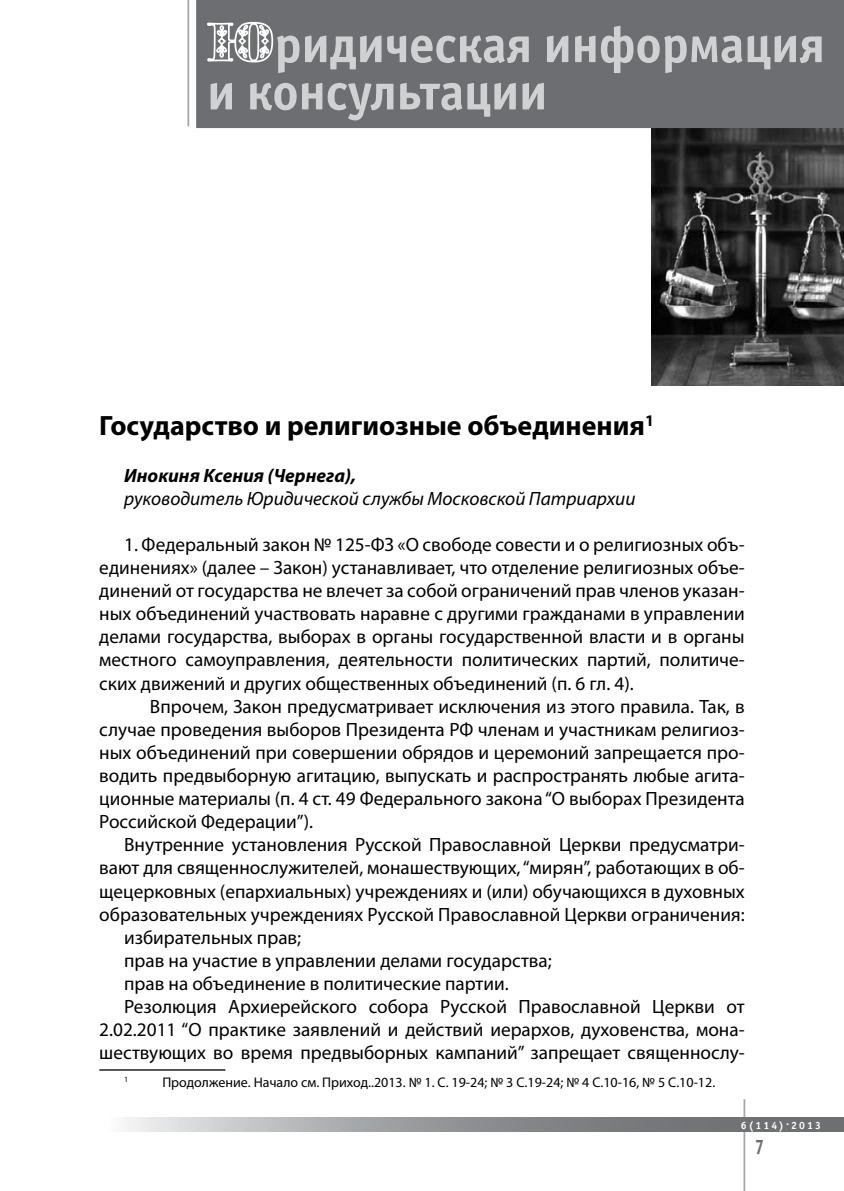
<style>
.page{position:relative;width:844px;height:1191px;background:#fff}
.page>*{position:absolute;margin:0;border:0;box-sizing:border-box;transform-origin:0 0}
.t1{font:700 51.98px/47.2px "Officina Sans C";letter-spacing:-.01em;color:#cfd1d2}
.t2{font:700 28px "Myriad Pro";color:#000}
.t3{font:700 21px "Officina Sans C";color:#6d6e71;scale:.8 1}
.t4{font:19.25px/23.1px "Myriad Pro";color:#000;text-align:justify}
.t5{font:italic 19.25px "Myriad Pro";color:#000}
.t6{font:italic 700 19.25px "Myriad Pro";color:#000}
.t7{font:14px "Myriad Pro";color:#000}
.t8{font:700 10.5px "Officina Sans C";letter-spacing:.2em;color:#fff}
.t9{font:8.05px "Myriad Pro";color:#000}
</style>
<div class="page">
<hr style="left:743px;top:1099px;width:2px;height:92px;background:#a3a5a8">
<svg style="left:127px;top:1117px;width:716px;height:14px;background:#97999b"></svg>
<img style="left:651px;top:128px;width:192px;height:257px">
<div style="left:196px;top:0;width:647px;height:128px;background:#6d6e71"></div>
<svg style="left:206px;top:21px;width:68px;height:42px"></svg>
<hr style="left:187px;top:0;width:2px;height:126px;background:#a3a5a8">
<hr style="left:99px;top:1069px;width:126px;height:1px;background:#000">
<h1 class="t1" style="left:207px;top:22px;width:619px;text-indent:67px">ридическая информация и консультации</h1>
<h2 class="t2" style="left:99px;top:408px;width:556px">Государство и религиозные объединения<sup>1</sup></h2>
<p class="t6" style="left:124px;top:462px;width:233px">Инокиня Ксения (Чернега),</p>
<p class="t5" style="left:124px;top:486px;width:512px">руководитель Юридической службы Московской Патриархии</p>
<p class="t4" style="left:99px;top:532px;width:646px;text-indent:25px">1. Федеральный закон № 125-ФЗ «О свободе совести и о религиозных объ&shy;единениях» (далее – Закон) устанавливает, что отделение религиозных объе&shy;динений от государства не влечет за собой ограничений прав членов указан&shy;ных объединений участвовать наравне с другими гражданами в управлении делами государства, выборах в органы государственной власти и в органы местного самоуправления, деятельности политических партий, политиче&shy;ских движений и других общественных объединений (п. 6 гл. 4).</p>
<p class="t4" style="left:99px;top:694px;width:646px;text-indent:51px">Впрочем, Закон предусматривает исключения из этого правила. Так, в случае проведения выборов Президента РФ членам и участникам религиоз&shy;ных объединений при совершении обрядов и церемоний запрещается про&shy;водить предвыборную агитацию, выпускать и распространять любые агита&shy;ционные материалы (п. 4 ст. 49 Федерального закона “О выборах Президента Российской Федерации”).</p>
<p class="t4" style="left:124px;top:833px;width:622px">Внутренние установления Русской Православной Церкви предусматри-</p>
<p class="t4" style="left:99px;top:856px;width:646px">вают для священнослужителей, монашествующих, “мирян”, работающих в об-</p>
<p class="t4" style="left:99px;top:879px;width:646px">щецерковных (епархиальных) учреждениях и (или) обучающихся в духовных</p>
<p class="t4" style="left:99px;top:902px;width:646px">образовательных учреждениях Русской Православной Церкви ограничения:</p>
<p class="t4" style="left:124px;top:925px;width:178px">избирательных прав;</p>
<p class="t4" style="left:124px;top:948px;width:429px">прав на участие в управлении делами государства;</p>
<p class="t4" style="left:124px;top:971px;width:386px">прав на объединение в политические партии.</p>
<p class="t4" style="left:124px;top:994px;width:622px">Резолюция Архиерейского собора Русской Православной Церкви от</p>
<p class="t4" style="left:99px;top:1018px;width:646px">2.02.2011 “О практике заявлений и действий иерархов, духовенства, мона-</p>
<p class="t4" style="left:99px;top:1041px;width:646px">шествующих во время предвыборных кампаний” запрещает священнослу-</p>
<p class="t9" style="left:124px;top:1074px;width:6px">1</p>
<p class="t7" style="left:162px;top:1073px;width:554px">Продолжение. Начало см. Приход..2013. № 1. С. 19-24; № 3 С.19-24; № 4 С.10-16, № 5 С.10-12.</p>
<p class="t8" style="left:741px;top:1119px;width:82px">6(114).2013</p>
<p class="t3" style="left:754px;top:1135px;width:13px">7</p>
</div>
